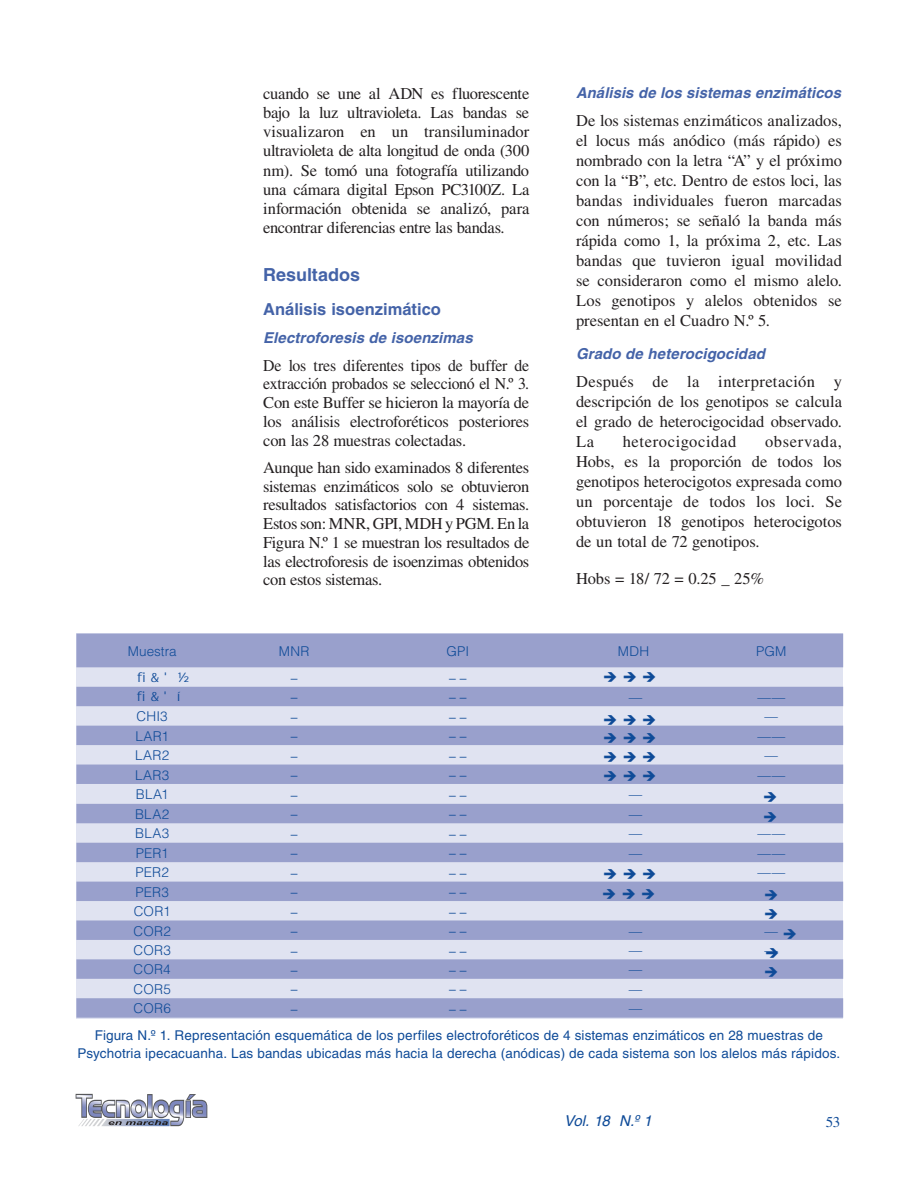
<style>
.page{position:relative;width:918px;height:1188px;background:#fff}
.page>*{position:absolute;margin:0;border:0;box-sizing:border-box;transform-origin:0 0}
.t1{font:700 18px "Helvetica";color:#4463a8}
.t2{font:16.5px/20px "Times";letter-spacing:-.005em;color:#231f20;text-align:justify}
.t3{font:16.5px/18.8px "Times";letter-spacing:-.005em;color:#231f20;text-align:justify;scale:.96 1}
.t4{font:700 16.5px "Helvetica";color:#4463a8}
.t5{font:16.5px "Times";letter-spacing:.04em;color:#231f20}
.t6{font:italic 700 15px "Helvetica";letter-spacing:.005em;color:#4463a8}
.t7{font:italic 15px "Helvetica";color:#0f4b98}
.t8{font:15px "Times";color:#0f4b98}
.t9{font:13.5px/18px "Helvetica";letter-spacing:.01em;color:#0f4b98;text-align:center}
.t10{font:300 13.5px "Helvetica";letter-spacing:.015em;color:#0f4b98}
</style>
<div class="page">
<svg style="left:76px;top:1094px;width:131px;height:32px"></svg>
<svg style="left:76px;top:634px;width:767px;height:384px;background:#b9bedc"></svg>
<svg style="left:151px;top:673px;width:8px;height:9px"></svg>
<svg style="left:178px;top:672px;width:11px;height:10px"></svg>
<svg style="left:151px;top:692px;width:8px;height:10px"></svg>
<svg style="left:178px;top:692px;width:3px;height:9px"></svg>
<svg style="left:604px;top:672px;width:13px;height:10px"></svg>
<svg style="left:624px;top:672px;width:12px;height:10px"></svg>
<svg style="left:643px;top:672px;width:13px;height:10px"></svg>
<svg style="left:604px;top:771px;width:13px;height:9px"></svg>
<svg style="left:624px;top:771px;width:12px;height:9px"></svg>
<svg style="left:643px;top:771px;width:13px;height:9px"></svg>
<svg style="left:604px;top:715px;width:13px;height:10px"></svg>
<svg style="left:624px;top:715px;width:12px;height:10px"></svg>
<svg style="left:643px;top:715px;width:13px;height:10px"></svg>
<svg style="left:604px;top:733px;width:13px;height:10px"></svg>
<svg style="left:624px;top:733px;width:12px;height:10px"></svg>
<svg style="left:643px;top:733px;width:13px;height:10px"></svg>
<svg style="left:604px;top:753px;width:13px;height:9px"></svg>
<svg style="left:624px;top:753px;width:12px;height:9px"></svg>
<svg style="left:643px;top:753px;width:13px;height:9px"></svg>
<svg style="left:603px;top:889px;width:13px;height:9px"></svg>
<svg style="left:623px;top:889px;width:12px;height:9px"></svg>
<svg style="left:642px;top:889px;width:13px;height:9px"></svg>
<svg style="left:604px;top:869px;width:13px;height:10px"></svg>
<svg style="left:624px;top:869px;width:12px;height:10px"></svg>
<svg style="left:643px;top:869px;width:13px;height:10px"></svg>
<svg style="left:764px;top:812px;width:13px;height:10px"></svg>
<svg style="left:764px;top:792px;width:13px;height:10px"></svg>
<svg style="left:765px;top:909px;width:13px;height:10px"></svg>
<svg style="left:765px;top:891px;width:13px;height:9px"></svg>
<svg style="left:784px;top:929px;width:12px;height:10px"></svg>
<svg style="left:766px;top:948px;width:13px;height:10px"></svg>
<svg style="left:765px;top:967px;width:13px;height:9px"></svg>
<p class="t2" style="left:263px;top:84px;width:268px;line-height:19px">cuando se une al ADN es fluorescente bajo la luz ultravioleta. Las bandas se visualizaron en un transiluminador ultravioleta de alta longitud de onda (300 nm). Se tomó una fotografía utilizando una cámara digital Epson PC3100Z. La información obtenida se analizó, para encontrar diferencias entre las bandas.</p>
<p class="t1" style="left:263px;top:263px;width:98px">Resultados</p>
<p class="t4" style="left:263px;top:299px;width:179px">Análisis isoenzimático</p>
<p class="t6" style="left:263px;top:329px;width:211px">Electroforesis de isoenzimas</p>
<p class="t3" style="left:263px;top:356px;width:279px">De los tres diferentes tipos de buffer de extracción probados se seleccionó el N.º 3.<br>Con este Buffer se hicieron la mayoría de los análisis electroforéticos posteriores con las 28 muestras colectadas.</p>
<p class="t2" style="left:263px;top:458px;width:268px;line-height:18.8px">Aunque han sido examinados 8 diferentes sistemas enzimáticos solo se obtuvieron resultados satisfactorios con 4 sistemas.<br>Estos son: MNR, GPI, MDH y PGM. En la Figura N.º 1 se muestran los resultados de las electroforesis de isoenzimas obtenidos con estos sistemas.</p>
<p class="t6" style="left:576px;top:84px;width:266px">Análisis de los sistemas enzimáticos</p>
<p class="t2" style="left:576px;top:111px;width:267px">De los sistemas enzimáticos analizados, el locus más anódico (más rápido) es nombrado con la letra “A” y el próximo con la “B”, etc. Dentro de estos loci, las bandas individuales fueron marcadas con números; se señaló la banda más rápida como 1, la próxima 2, etc. Las bandas que tuvieron igual movilidad se consideraron como el mismo alelo.<br>Los genotipos y alelos obtenidos se presentan en el Cuadro N.º 5.</p>
<p class="t6" style="left:576px;top:345px;width:190px">Grado de heterocigocidad</p>
<p class="t2" style="left:576px;top:372px;width:267px">Después de la interpretación y descripción de los genotipos se calcula el grado de heterocigocidad observado.<br>La</p>
<p class="t2" style="left:576px;top:432px;width:267px;text-indent:189px">observada, Hobs, es la proporción de todos los genotipos heterocigotos expresada como un porcentaje de todos los loci. Se obtuvieron 18 genotipos heterocigotos de un total de 72 genotipos.</p>
<p class="t2" style="left:576px;top:568px;width:190px">Hobs = 18/ 72 = 0.25 _ 25%</p>
<p class="t5" style="left:623px;top:432px;width:115px">heterocigocidad</p>
<p class="t10" style="left:128px;top:643px;width:50px">Muestra</p>
<p class="t10" style="left:279px;top:643px;width:32px">MNR</p>
<p class="t10" style="left:446px;top:643px;width:24px">GPI</p>
<p class="t10" style="left:618px;top:643px;width:33px">MDH</p>
<p class="t10" style="left:756px;top:643px;width:32px">PGM</p>
<p class="t10" style="left:291px;top:665px;width:8px">_</p>
<p class="t10" style="left:449px;top:665px;width:19px">_ _</p>
<p class="t10" style="left:291px;top:684px;width:8px">_</p>
<p class="t10" style="left:449px;top:684px;width:19px">_ _</p>
<p class="t10" style="left:629px;top:689px;width:15px">—</p>
<p class="t10" style="left:757px;top:689px;width:30px">——</p>
<p class="t10" style="left:137px;top:708px;width:33px">CHI3</p>
<p class="t10" style="left:291px;top:704px;width:8px">_</p>
<p class="t10" style="left:449px;top:704px;width:19px">_ _</p>
<p class="t10" style="left:765px;top:708px;width:15px">—</p>
<p class="t10" style="left:135px;top:727px;width:35px">LAR1</p>
<p class="t10" style="left:291px;top:723px;width:8px">_</p>
<p class="t10" style="left:449px;top:723px;width:19px">_ _</p>
<p class="t10" style="left:757px;top:727px;width:30px">——</p>
<p class="t10" style="left:135px;top:747px;width:36px">LAR2</p>
<p class="t10" style="left:291px;top:743px;width:8px">_</p>
<p class="t10" style="left:449px;top:743px;width:19px">_ _</p>
<p class="t10" style="left:765px;top:747px;width:15px">—</p>
<p class="t10" style="left:135px;top:766px;width:36px">LAR3</p>
<p class="t10" style="left:291px;top:762px;width:8px">_</p>
<p class="t10" style="left:449px;top:762px;width:19px">_ _</p>
<p class="t10" style="left:757px;top:766px;width:30px">——</p>
<p class="t10" style="left:136px;top:786px;width:34px">BLA1</p>
<p class="t10" style="left:291px;top:781px;width:8px">_</p>
<p class="t10" style="left:449px;top:781px;width:19px">_ _</p>
<p class="t10" style="left:629px;top:786px;width:15px">—</p>
<p class="t10" style="left:135px;top:806px;width:36px">BLA2</p>
<p class="t10" style="left:291px;top:801px;width:8px">_</p>
<p class="t10" style="left:449px;top:801px;width:19px">_ _</p>
<p class="t10" style="left:629px;top:806px;width:15px">—</p>
<p class="t10" style="left:135px;top:825px;width:36px">BLA3</p>
<p class="t10" style="left:291px;top:821px;width:8px">_</p>
<p class="t10" style="left:449px;top:821px;width:19px">_ _</p>
<p class="t10" style="left:629px;top:825px;width:15px">—</p>
<p class="t10" style="left:757px;top:825px;width:30px">——</p>
<p class="t10" style="left:136px;top:845px;width:34px">PER1</p>
<p class="t10" style="left:291px;top:840px;width:8px">_</p>
<p class="t10" style="left:449px;top:840px;width:19px">_ _</p>
<p class="t10" style="left:629px;top:845px;width:15px">—</p>
<p class="t10" style="left:757px;top:845px;width:30px">——</p>
<p class="t10" style="left:135px;top:864px;width:35px">PER2</p>
<p class="t10" style="left:291px;top:860px;width:8px">_</p>
<p class="t10" style="left:449px;top:860px;width:19px">_ _</p>
<p class="t10" style="left:757px;top:864px;width:30px">——</p>
<p class="t10" style="left:135px;top:883px;width:35px">PER3</p>
<p class="t10" style="left:291px;top:879px;width:8px">_</p>
<p class="t10" style="left:449px;top:879px;width:19px">_ _</p>
<p class="t10" style="left:134px;top:903px;width:38px">COR1</p>
<p class="t10" style="left:291px;top:898px;width:8px">_</p>
<p class="t10" style="left:449px;top:898px;width:19px">_ _</p>
<p class="t10" style="left:134px;top:922px;width:39px">COR2</p>
<p class="t10" style="left:291px;top:918px;width:8px">_</p>
<p class="t10" style="left:449px;top:918px;width:19px">_ _</p>
<p class="t10" style="left:629px;top:922px;width:15px">—</p>
<p class="t10" style="left:765px;top:922px;width:15px">—</p>
<p class="t10" style="left:134px;top:942px;width:39px">COR3</p>
<p class="t10" style="left:291px;top:937px;width:8px">_</p>
<p class="t10" style="left:449px;top:937px;width:19px">_ _</p>
<p class="t10" style="left:629px;top:942px;width:15px">—</p>
<p class="t10" style="left:765px;top:942px;width:15px">—</p>
<p class="t10" style="left:134px;top:961px;width:39px">COR4</p>
<p class="t10" style="left:291px;top:957px;width:8px">_</p>
<p class="t10" style="left:449px;top:957px;width:19px">_ _</p>
<p class="t10" style="left:629px;top:961px;width:15px">—</p>
<p class="t10" style="left:134px;top:981px;width:39px">COR5</p>
<p class="t10" style="left:291px;top:976px;width:8px">_</p>
<p class="t10" style="left:449px;top:976px;width:19px">_ _</p>
<p class="t10" style="left:629px;top:981px;width:15px">—</p>
<p class="t10" style="left:133px;top:1000px;width:39px">COR6</p>
<p class="t10" style="left:291px;top:996px;width:8px">_</p>
<p class="t10" style="left:449px;top:996px;width:19px">_ _</p>
<p class="t10" style="left:629px;top:1000px;width:15px">—</p>
<p class="t9" style="left:78px;top:1026px;width:764px">Figura N.º 1. Representación esquemática de los perfiles electroforéticos de 4 sistemas enzimáticos en 28 muestras de<br>Psychotria ipecacuanha. Las bandas ubicadas más hacia la derecha (anódicas) de cada sistema son los alelos más rápidos.</p>
<p class="t7" style="left:564px;top:1112px;width:89px">Vol. 18 N.º 1</p>
<p class="t8" style="left:826px;top:1114px;width:16px">53</p>
</div>
